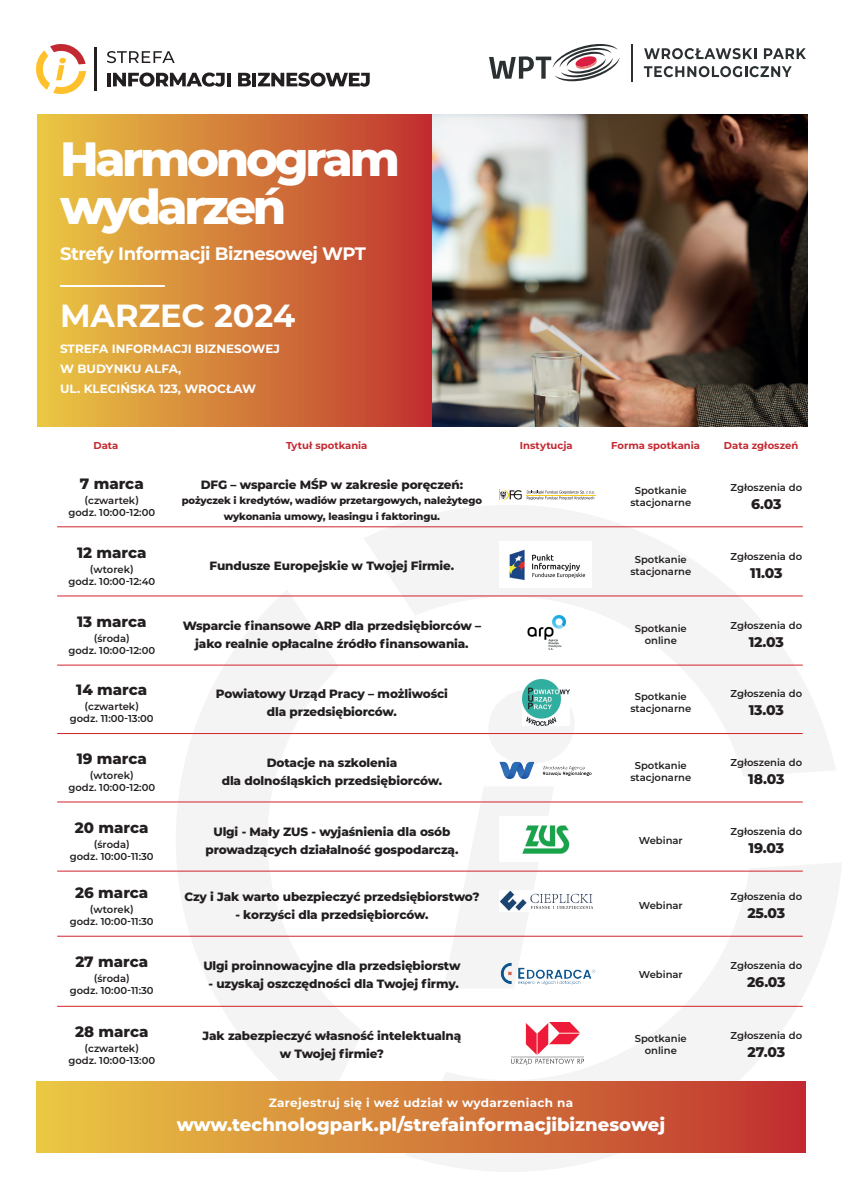
<style>
.page{position:relative;width:842px;height:1191px;background:#fff}
.page>*{position:absolute;margin:0;border:0;box-sizing:border-box;transform-origin:0 0}
.t1{font:800 48px/48px "Montserrat";letter-spacing:-.07em;color:#fff}
.t2{font:700 32px "Montserrat";color:#fff}
.t3{font:800 18px "Montserrat";color:#fff}
.t4{font:700 18px "Montserrat";letter-spacing:-.025em;color:#fff}
.t5{font:800 15px "Montserrat";color:#231f20}
.t6{font:800 14px "Montserrat";letter-spacing:-.02em;color:#231f20}
.t7{font:800 12px/18px "Montserrat";letter-spacing:-.01em;color:#231f20;text-align:center}
.t8{font:700 12px "Montserrat";color:#fff}
.t9{font:700 12px "Montserrat";letter-spacing:.025em;color:#fff}
.t10{font:600 10px "Montserrat";color:#231f20}
.t11{font:800 10px/16px "Montserrat";letter-spacing:-.01em;color:#231f20;text-align:center}
.t12{font:700 10px "Montserrat";color:#c32931}
</style>
<div class="page">
<svg style="left:363px;top:505px;width:472px;height:271px"></svg>
<svg style="left:176px;top:591px;width:187px;height:490px;fill:#f4f4f4"></svg>
<svg style="left:405px;top:863px;width:436px;height:309px"></svg>
<svg style="left:443px;top:689px;width:132px;height:299px"></svg>
<img style="left:432px;top:114px;width:375px;height:313px">
<svg style="left:489px;top:44px;width:131px;height:37px"></svg>
<hr style="left:631px;top:44px;width:2px;height:37px;background:#2b3032">
<svg style="left:644px;top:48px;width:112px;height:11px"></svg>
<svg style="left:764px;top:48px;width:42px;height:11px"></svg>
<svg style="left:644px;top:66px;width:148px;height:11px"></svg>
<div style="left:37px;top:114px;width:395px;height:313px;background:linear-gradient(to right,#e9c944,#c03230)"></div>
<hr style="left:60px;top:285px;width:105px;height:2px;background:#fff">
<hr style="left:95px;top:48px;width:2px;height:43px;background:#231f20">
<hr style="left:107px;top:73px;width:4px;height:13px;background:#231f20">
<svg style="left:113px;top:72px;width:112px;height:15px"></svg>
<hr style="left:227px;top:73px;width:4px;height:13px;background:#231f20">
<svg style="left:238px;top:73px;width:13px;height:13px"></svg>
<hr style="left:252px;top:73px;width:4px;height:13px;background:#231f20">
<svg style="left:258px;top:72px;width:112px;height:15px"></svg>
<svg style="left:107px;top:51px;width:68px;height:12px"></svg>
<svg style="left:36px;top:44px;width:50px;height:50px"></svg>
<div style="left:36px;top:1081px;width:770px;height:71px;background:linear-gradient(to right,#e9c944,#c03130)"></div>
<hr style="left:57px;top:526px;width:746px;height:1px;background:#d1232a">
<hr style="left:526px;top:495px;width:69px;height:1px;background:#facd1d">
<svg style="left:499px;top:489px;width:95px;height:11px"></svg>
<img style="left:496px;top:957px;width:103px;height:32px">
<img style="left:512px;top:1022px;width:72px;height:42px">
<hr style="left:57px;top:595px;width:746px;height:1px;background:#d1232a">
<hr style="left:57px;top:664px;width:746px;height:1px;background:#d1232a">
<img style="left:521px;top:610px;width:49px;height:46px">
<hr style="left:57px;top:733px;width:746px;height:1px;background:#d1232a">
<img style="left:522px;top:679px;width:47px;height:46px">
<hr style="left:57px;top:801px;width:746px;height:1px;background:#d1232a">
<hr style="left:57px;top:870px;width:746px;height:1px;background:#d1232a">
<img style="left:500px;top:759px;width:92px;height:22px">
<img style="left:500px;top:816px;width:75px;height:46px">
<hr style="left:57px;top:935px;width:746px;height:1px;background:#d1232a">
<hr style="left:57px;top:1005px;width:746px;height:1px;background:#d1232a">
<img style="left:500px;top:541px;width:92px;height:46px">
<img style="left:500px;top:890px;width:96px;height:21px">
<p class="t1" style="left:60px;top:132px;width:341px">Harmonogram wydarzeń</p>
<p class="t4" style="left:60px;top:240px;width:307px">Strefy Informacji Biznesowej WPT</p>
<p class="t2" style="left:60px;top:293px;width:236px">MARZEC 2024</p>
<p class="t8" style="left:60px;top:340px;width:221px">STREFA INFORMACJI BIZNESOWEJ</p>
<p class="t8" style="left:60px;top:360px;width:123px">W BUDYNKU ALFA,</p>
<p class="t8" style="left:60px;top:380px;width:198px">UL. KLECIŃSKA 123, WROCŁAW</p>
<p class="t12" style="left:93px;top:438px;width:26px">Data</p>
<p class="t12" style="left:286px;top:438px;width:83px">Tytuł spotkania</p>
<p class="t12" style="left:520px;top:438px;width:54px">Instytucja</p>
<p class="t12" style="left:611px;top:438px;width:90px">Forma spotkania</p>
<p class="t12" style="left:724px;top:438px;width:76px">Data zgłoszeń</p>
<p class="t5" style="left:80px;top:472px;width:65px">7 marca</p>
<p class="t10" style="left:85px;top:493px;width:56px">(czwartek)</p>
<p class="t10" style="left:68px;top:505px;width:88px">godz. 10:00-12:00</p>
<p class="t7" style="left:201px;top:475px;width:264px">DFG – wsparcie MŚP w zakresie poręczeń:</p>
<p class="t11" style="left:182px;top:492px;width:302px">pożyczek i kredytów, wadiów przetargowych, należytego wykonania umowy, leasingu i faktoringu.</p>
<p class="t10" style="left:635px;top:483px;width:54px">Spotkanie</p>
<p class="t10" style="left:630px;top:495px;width:62px">stacjonarne</p>
<p class="t10" style="left:731px;top:480px;width:73px">Zgłoszenia do</p>
<p class="t6" style="left:751px;top:493px;width:32px">6.03</p>
<p class="t5" style="left:77px;top:541px;width:71px">12 marca</p>
<p class="t10" style="left:90px;top:562px;width:45px">(wtorek)</p>
<p class="t10" style="left:68px;top:574px;width:88px">godz. 10:00-12:40</p>
<p class="t7" style="left:210px;top:556px;width:246px">Fundusze Europejskie w Twojej Firmie.</p>
<p class="t10" style="left:635px;top:552px;width:54px">Spotkanie</p>
<p class="t10" style="left:630px;top:564px;width:62px">stacjonarne</p>
<p class="t10" style="left:731px;top:549px;width:73px">Zgłoszenia do</p>
<p class="t6" style="left:750px;top:562px;width:34px">11.03</p>
<p class="t5" style="left:77px;top:610px;width:71px">13 marca</p>
<p class="t10" style="left:94px;top:631px;width:37px">(środa)</p>
<p class="t10" style="left:68px;top:643px;width:88px">godz. 10:00-12:00</p>
<p class="t7" style="left:183px;top:616px;width:300px">Wsparcie finansowe ARP dla przedsiębiorców – jako realnie opłacalne źródło finansowania.</p>
<p class="t10" style="left:635px;top:621px;width:54px">Spotkanie</p>
<p class="t10" style="left:645px;top:633px;width:34px">online</p>
<p class="t10" style="left:731px;top:618px;width:73px">Zgłoszenia do</p>
<p class="t6" style="left:749px;top:632px;width:37px">12.03</p>
<p class="t5" style="left:76px;top:679px;width:73px">14 marca</p>
<p class="t10" style="left:85px;top:699px;width:56px">(czwartek)</p>
<p class="t10" style="left:70px;top:711px;width:85px">godz. 11:00-13:00</p>
<p class="t7" style="left:216px;top:684px;width:234px">Powiatowy Urząd Pracy – możliwości</p>
<p class="t7" style="left:267px;top:702px;width:132px">dla przedsiębiorców.</p>
<p class="t10" style="left:635px;top:690px;width:54px">Spotkanie</p>
<p class="t10" style="left:630px;top:702px;width:62px">stacjonarne</p>
<p class="t10" style="left:731px;top:687px;width:73px">Zgłoszenia do</p>
<p class="t6" style="left:749px;top:700px;width:37px">13.03</p>
<p class="t5" style="left:77px;top:747px;width:72px">19 marca</p>
<p class="t10" style="left:90px;top:768px;width:45px">(wtorek)</p>
<p class="t10" style="left:68px;top:780px;width:88px">godz. 10:00-12:00</p>
<p class="t7" style="left:267px;top:753px;width:132px">Dotacje na szkolenia</p>
<p class="t7" style="left:222px;top:771px;width:222px">dla dolnośląskich przedsiębiorców.</p>
<p class="t10" style="left:635px;top:758px;width:54px">Spotkanie</p>
<p class="t10" style="left:630px;top:770px;width:62px">stacjonarne</p>
<p class="t10" style="left:731px;top:755px;width:73px">Zgłoszenia do</p>
<p class="t6" style="left:748px;top:768px;width:38px">18.03</p>
<p class="t5" style="left:75px;top:816px;width:75px">20 marca</p>
<p class="t10" style="left:94px;top:837px;width:37px">(środa)</p>
<p class="t10" style="left:70px;top:849px;width:85px">godz. 10:00-11:30</p>
<p class="t7" style="left:205px;top:822px;width:254px">Ulgi - Mały ZUS - wyjaśnienia dla osób prowadzących działalność gospodarczą.</p>
<p class="t10" style="left:639px;top:833px;width:45px">Webinar</p>
<p class="t10" style="left:731px;top:824px;width:73px">Zgłoszenia do</p>
<p class="t6" style="left:748px;top:837px;width:37px">19.03</p>
<p class="t5" style="left:75px;top:881px;width:75px">26 marca</p>
<p class="t10" style="left:90px;top:902px;width:45px">(wtorek)</p>
<p class="t10" style="left:70px;top:914px;width:85px">godz. 10:00-11:30</p>
<p class="t7" style="left:184px;top:887px;width:297px">Czy i Jak warto ubezpieczyć przedsiębiorstwo?</p>
<p class="t7" style="left:235px;top:905px;width:195px">- korzyści dla przedsiębiorców.</p>
<p class="t10" style="left:639px;top:898px;width:45px">Webinar</p>
<p class="t10" style="left:731px;top:889px;width:73px">Zgłoszenia do</p>
<p class="t6" style="left:747px;top:903px;width:39px">25.03</p>
<p class="t5" style="left:75px;top:950px;width:74px">27 marca</p>
<p class="t10" style="left:94px;top:971px;width:37px">(środa)</p>
<p class="t10" style="left:70px;top:983px;width:85px">godz. 10:00-11:30</p>
<p class="t5" style="left:75px;top:1021px;width:75px">28 marca</p>
<p class="t10" style="left:85px;top:1041px;width:56px">(czwartek)</p>
<p class="t10" style="left:68px;top:1053px;width:88px">godz. 10:00-13:00</p>
<p class="t7" style="left:203px;top:956px;width:259px">Ulgi proinnowacyjne dla przedsiębiorstw</p>
<p class="t7" style="left:209px;top:974px;width:252px">- uzyskaj oszczędności dla Twojej firmy.</p>
<p class="t7" style="left:203px;top:1026px;width:260px">Jak zabezpieczyć własność intelektualną w Twojej firmie?</p>
<p class="t10" style="left:639px;top:967px;width:45px">Webinar</p>
<p class="t10" style="left:635px;top:1031px;width:54px">Spotkanie</p>
<p class="t10" style="left:645px;top:1043px;width:34px">online</p>
<p class="t10" style="left:731px;top:958px;width:73px">Zgłoszenia do</p>
<p class="t6" style="left:747px;top:972px;width:40px">26.03</p>
<p class="t10" style="left:731px;top:1028px;width:73px">Zgłoszenia do</p>
<p class="t6" style="left:747px;top:1042px;width:39px">27.03</p>
<p class="t9" style="left:269px;top:1094px;width:306px">Zarejestruj się i weź udział w wydarzeniach na</p>
<p class="t3" style="left:177px;top:1111px;width:490px">www.technologpark.pl/strefainformacjibiznesowej</p>
</div>
